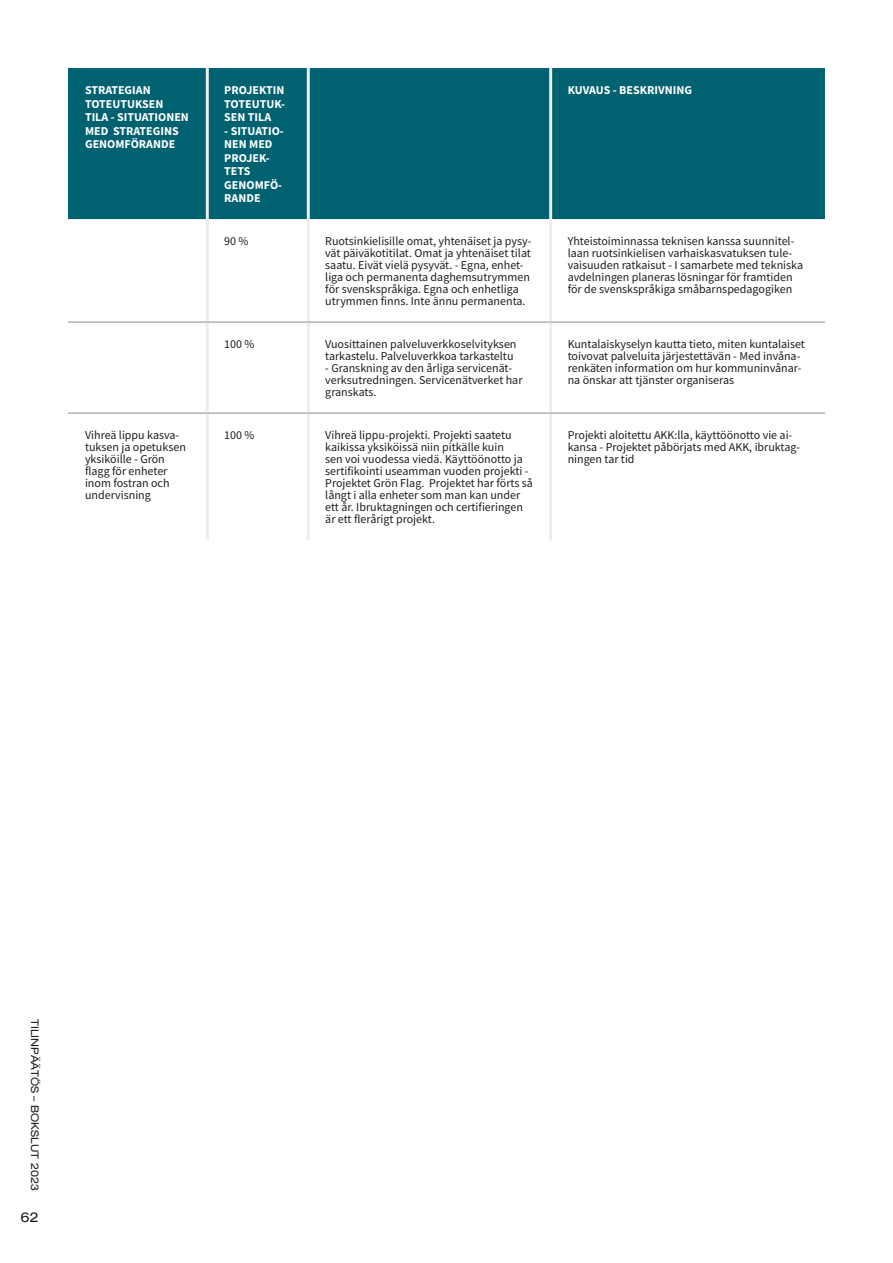
<style>
.page{position:relative;width:893px;height:1263px;background:#fff}
.page>*{position:absolute;margin:0;border:0;box-sizing:border-box;transform-origin:0 0}
.t1{font:expanded 13.5px "Helvetica Neue LT Std";color:#1d1d1b}
.t2{font:12px/12px "Source Sans Pro";color:#1d1d1b}
.t3{font:700 12px/13.5px "Source Sans Pro";color:#fff}
.t4{font:expanded 10.5px "Helvetica Neue LT Std";color:#1d1d1b}
</style>
<div class="page">
<div style="left:68px;top:68px;width:757px;height:151px;background:#006170"></div>
<hr style="left:206px;top:68px;width:3px;height:151px;background:#ededed">
<hr style="left:307px;top:68px;width:3px;height:151px;background:#ededed">
<hr style="left:549px;top:68px;width:3px;height:151px;background:#ededed">
<hr style="left:206px;top:219px;width:3px;height:102px;background:#ededed">
<hr style="left:307px;top:219px;width:3px;height:102px;background:#ededed">
<hr style="left:549px;top:219px;width:3px;height:102px;background:#ededed">
<hr style="left:206px;top:323px;width:3px;height:89px;background:#ededed">
<hr style="left:307px;top:323px;width:3px;height:89px;background:#ededed">
<hr style="left:549px;top:323px;width:3px;height:89px;background:#ededed">
<hr style="left:206px;top:414px;width:3px;height:126px;background:#ededed">
<hr style="left:307px;top:414px;width:3px;height:126px;background:#ededed">
<hr style="left:549px;top:414px;width:3px;height:126px;background:#ededed">
<hr style="left:68px;top:321px;width:139px;height:2px;background:#b2b2b2">
<hr style="left:207px;top:321px;width:101px;height:2px;background:#b2b2b2">
<hr style="left:308px;top:321px;width:243px;height:2px;background:#b2b2b2">
<hr style="left:551px;top:321px;width:274px;height:2px;background:#b2b2b2">
<hr style="left:68px;top:412px;width:139px;height:2px;background:#b2b2b2">
<hr style="left:207px;top:412px;width:101px;height:2px;background:#b2b2b2">
<hr style="left:308px;top:412px;width:243px;height:2px;background:#b2b2b2">
<hr style="left:551px;top:412px;width:274px;height:2px;background:#b2b2b2">
<p class="t3" style="left:85px;top:83px;width:105px">STRATEGIAN<br>TOTEUTUKSEN<br>TILA - SITUATIONEN<br>MED STRATEGINS<br>GENOMFÖRANDE</p>
<p class="t3" style="left:224px;top:83px;width:62px;text-align:justify">PROJEKTIN TOTEUTUK-SEN TILA</p>
<p class="t3" style="left:224px;top:124px;width:61px">- SITUATIO-<br>NEN MED<br>PROJEK-<br>TETS<br>GENOMFÖ-<br>RANDE</p>
<p class="t3" style="left:568px;top:83px;width:126px">KUVAUS - BESKRIVNING</p>
<p class="t2" style="left:224px;top:235px;width:26px">90 %</p>
<p class="t2" style="left:325px;top:235px;width:208px">Ruotsinkielisille omat, yhtenäiset ja pysy&shy;vät päiväkotitilat. Omat ja yhtenäiset tilat saatu. Eivät vielä pysyvät. - Egna, enhet&shy;liga och permanenta daghemsutrymmen för svenskspråkiga. Egna och enhetliga utrymmen finns. Inte ännu permanenta.</p>
<p class="t2" style="left:568px;top:235px;width:237px">Yhteistoiminnassa teknisen kanssa suunnitel&shy;laan ruotsinkielisen varhaiskasvatuksen tule&shy;vaisuuden ratkaisut - I samarbete med tekniska avdelningen planeras lösningar för framtiden för de svenskspråkiga småbarnspedagogiken</p>
<p class="t2" style="left:224px;top:338px;width:32px">100 %</p>
<p class="t2" style="left:325px;top:338px;width:193px">Vuosittainen palveluverkkoselvityksen tarkastelu. Palveluverkkoa tarkasteltu</p>
<p class="t2" style="left:325px;top:362px;width:199px">- Granskning av den årliga servicenät&shy;verksutredningen. Servicenätverket har granskats.</p>
<p class="t2" style="left:568px;top:338px;width:239px">Kuntalaiskyselyn kautta tieto, miten kuntalaiset toivovat palveluita järjestettävän - Med invåna&shy;renkäten information om hur kommuninvånar&shy;na önskar att tjänster organiseras</p>
<p class="t2" style="left:85px;top:429px;width:102px">Vihreä lippu kasva&shy;tuksen ja opetuksen yksiköille - Grön flagg för enheter inom fostran och undervisning</p>
<p class="t2" style="left:224px;top:429px;width:32px">100 %</p>
<p class="t2" style="left:325px;top:429px;width:209px">Vihreä lippu-projekti. Projekti saatetu kaikissa yksiköissä niin pitkälle kuin<br>sen voi vuodessa viedä. Käyttöönotto ja sertifikointi useamman vuoden projekti - Projektet Grön Flag. Projektet har förts så långt i alla enheter som man kan under ett år. Ibruktagningen och certifieringen är ett flerårigt projekt.</p>
<p class="t2" style="left:568px;top:429px;width:234px">Projekti aloitettu AKK:lla, käyttöönotto vie ai&shy;kansa - Projektet påbörjats med AKK, ibruktag&shy;ningen tar tid</p>
<p class="t4" style="left:41px;top:1019px;width:173px;rotate:90deg">TILINPÄÄTÖS – BOKSLUT 2023</p>
<p class="t1" style="left:21px;top:1208px;width:20px">62</p>
</div>
